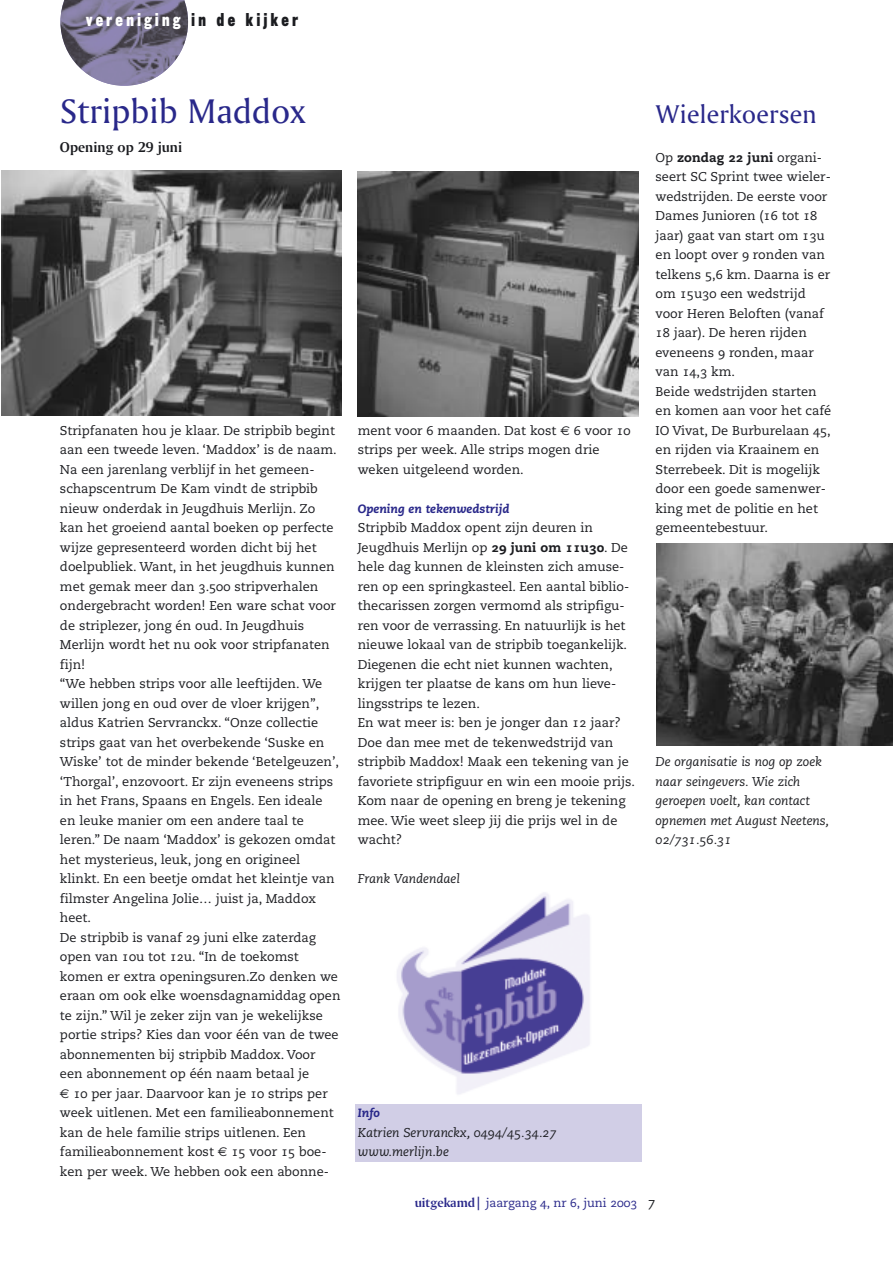
<style>
.page{position:relative;width:893px;height:1262px;background:#fff}
.page>*{position:absolute;margin:0;border:0;box-sizing:border-box;transform-origin:0 0}
.t1{font:36px "Amerigo BT Roman A";color:#29288a}
.t2{font:27px "Amerigo BT Roman A";color:#29288a}
.t3{font:18px "Cg Gothic No 4";letter-spacing:.145em;color:#fff}
.t4{font:15px "Amerigo BT Bold A";color:#1b1c20}
.t5{font:12.75px/19.5px "Caecilia Roman Os F";color:#1b1c20}
.t6{font:12.75px/19.5px "Caecilia Italic Os F";color:#1b1c20}
.t7{font:12.75px "Caecilia Heavy Os F";color:#1b1c20}
.t8{font:12px "Caecilia Roman Os F";color:#29288a}
.t9{font:12px "Caecilia Heavy Italic Os F";color:#29288a}
.s1{color:#1b1c20}
.s2{font-family:"Euro Sans"}
.s3{font-family:"Caecilia Heavy Os F"}
.s4{font-family:"Caecilia Roman Os F"}
.s5{font-family:"Amerigo BT Bold A";font-size:13.5px}
.s6{font-size:13.5px;color:#1b1c20}
</style>
<div class="page">
<div style="left:355px;top:1104px;width:286px;height:58px;background:#d1cee6"></div>
<img style="left:2px;top:170px;width:340px;height:245px">
<img style="left:358px;top:171px;width:280px;height:245px">
<img style="left:397px;top:893px;width:193px;height:201px">
<img style="left:656px;top:544px;width:236px;height:201px">
<img style="left:60px;top:0;width:128px;height:86px">
<h3 class="t3" style="left:86px;top:14px;width:214px">vereniging <span class="s1">in de kijker</span></h3>
<h1 class="t1" style="left:60px;top:97px;width:248px">Stripbib Maddox</h1>
<p class="t4" style="left:60px;top:141px;width:124px">Opening op 29 juni</p>
<p class="t5" style="left:60px;top:421px;width:282px">Stripfanaten hou je klaar. De stripbib begint aan een tweede leven. ‘Maddox’ is de naam.<br>Na een jarenlang verblijf in het gemeen&shy;schapscentrum De Kam vindt de stripbib nieuw onderdak in Jeugdhuis Merlijn. Zo kan het groeiend aantal boeken op perfecte wijze gepresenteerd worden dicht bij het doelpubliek. Want, in het jeugdhuis kunnen met gemak meer dan 3.500 stripverhalen ondergebracht worden! Een ware schat voor de striplezer, jong én oud. In Jeugdhuis Merlijn wordt het nu ook voor stripfanaten fijn!<br>“We hebben strips voor alle leeftijden. We willen jong en oud over de vloer krijgen”, aldus Katrien Servranckx. “Onze collectie strips gaat van het overbekende ‘Suske en Wiske’ tot de minder bekende ‘Betelgeuzen’, ‘Thorgal’, enzovoort. Er zijn eveneens strips in het Frans, Spaans en Engels. Een ideale en leuke manier om een andere taal te leren.” De naam ‘Maddox’ is gekozen omdat het mysterieus, leuk, jong en origineel klinkt. En een beetje omdat het kleintje van filmster Angelina Jolie… juist ja, Maddox heet.<br>De stripbib is vanaf 29 juni elke zaterdag open van 10u tot 12u. “In de toekomst komen er extra openingsuren.Zo denken we eraan om ook elke woensdagnamiddag open te zijn.” Wil je zeker zijn van je wekelijkse portie strips? Kies dan voor één van de twee abonnementen bij stripbib Maddox. Voor een abonnement op één naam betaal je<br><span class="s2">€</span> 10 per jaar. Daarvoor kan je 10 strips per week uitlenen. Met een familieabonnement kan de hele familie strips uitlenen. Een familieabonnement kost <span class="s2">€</span> 15 voor 15 boe&shy;ken per week. We hebben ook een abonne-</p>
<p class="t5" style="left:358px;top:421px;width:274px">ment voor 6 maanden. Dat kost <span class="s2">€</span> 6 voor 10 strips per week. Alle strips mogen drie weken uitgeleend worden.</p>
<p class="t9" style="left:358px;top:503px;width:153px">Opening en tekenwedstrijd</p>
<p class="t5" style="left:358px;top:519px;width:279px">Stripbib Maddox opent zijn deuren in Jeugdhuis Merlijn op <span class="s3">29 juni om 11u30</span>. De hele dag kunnen de kleinsten zich amuse&shy;ren op een springkasteel. Een aantal biblio&shy;thecarissen zorgen vermomd als stripfigu&shy;ren voor de verrassing. En natuurlijk is het nieuwe lokaal van de stripbib toegankelijk.<br>Diegenen die echt niet kunnen wachten, krijgen ter plaatse de kans om hun lieve&shy;lingsstrips te lezen.<br>En wat meer is: ben je jonger dan 12 jaar?<br>Doe dan mee met de tekenwedstrijd van stripbib Maddox! Maak een tekening van je favoriete stripfiguur en win een mooie prijs.<br>Kom naar de opening en breng je tekening mee. Wie weet sleep jij die prijs wel in de wacht?</p>
<p class="t6" style="left:358px;top:870px;width:104px">Frank Vandendael</p>
<p class="t9" style="left:358px;top:1108px;width:24px">Info</p>
<p class="t6" style="left:358px;top:1123px;width:200px">Katrien Servranckx, 0494/45.34.27 www.merlijn.be</p>
<h2 class="t2" style="left:655px;top:103px;width:163px">Wielerkoersen</h2>
<p class="t7" style="left:655px;top:152px;width:168px"><span class="s4">Op</span> zondag 22 juni <span class="s4">organi-</span></p>
<p class="t5" style="left:655px;top:168px;width:177px">seert SC Sprint twee wieler&shy;wedstrijden. De eerste voor<br>Dames Junioren (16 tot 18 jaar) gaat van start om 13u en loopt over 9 ronden van telkens 5,6 km. Daarna is er om 15u30 een wedstrijd voor Heren Beloften (vanaf<br>18 jaar). De heren rijden eveneens 9 ronden, maar van 14,3 km.<br>Beide wedstrijden starten en komen aan voor het café<br>IO Vivat, De Burburelaan 45, en rijden via Kraainem en<br>Sterrebeek. Dit is mogelijk door een goede samenwer&shy;king met de politie en het gemeentebestuur.</p>
<p class="t6" style="left:655px;top:753px;width:175px">De organisatie is nog op zoek naar seingevers. Wie zich geroepen voelt, kan contact opnemen met August Neetens,<br>02/731.56.31</p>
<p class="t8" style="left:415px;top:1197px;width:242px"><span class="s5">uitgekamd|</span> jaargang 4, nr 6, juni 2003 <span class="s6">7</span></p>
</div>
